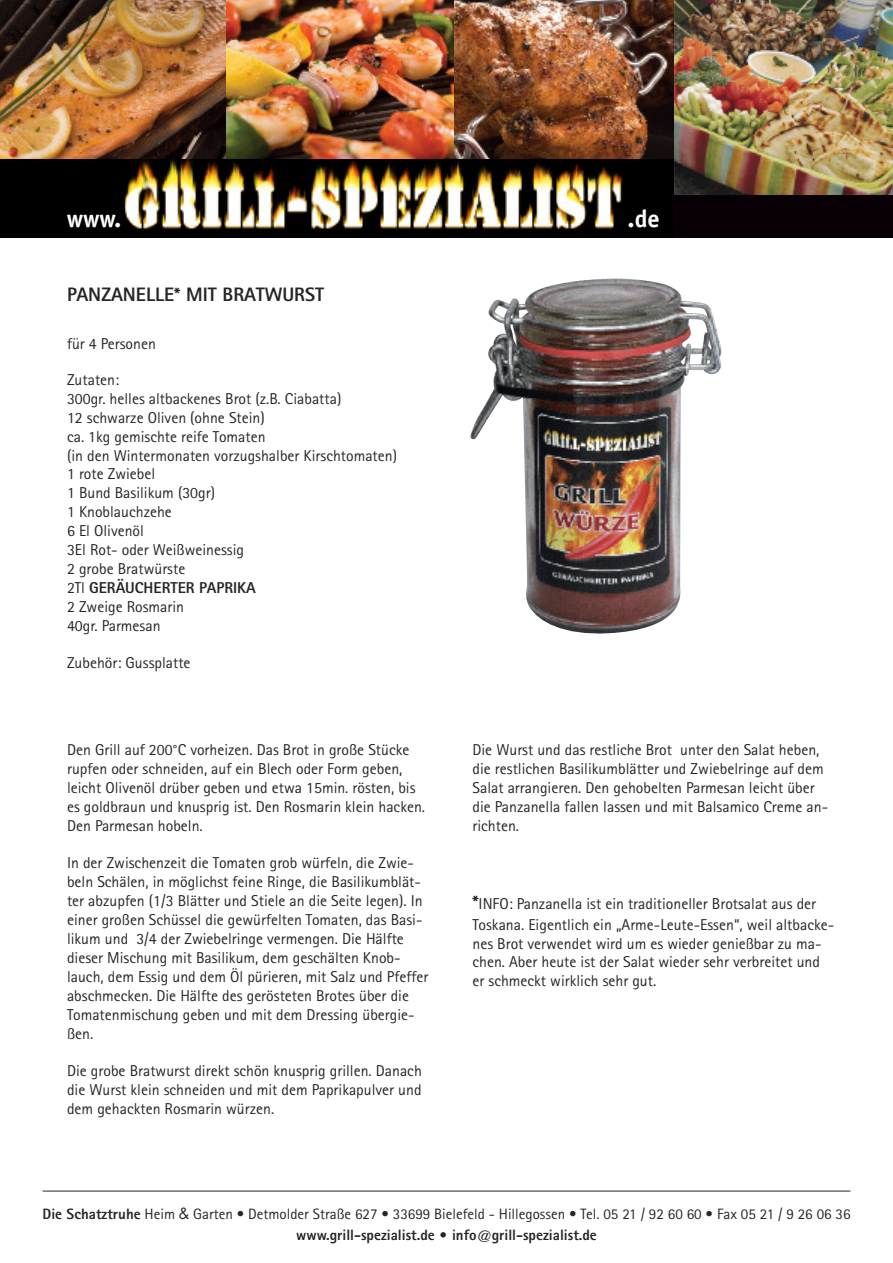
<style>
.page{position:relative;width:893px;height:1263px;background:#fff}
.page>*{position:absolute;margin:0;border:0;box-sizing:border-box;transform-origin:0 0}
.t1{font:700 24.6px "Officina Sans";color:#fff}
.t2{font:700 24.45px "Officina Sans";color:#fff}
.t3{font:800 19.5px "Rotis Sans Serif";color:#272627}
.t4{font:15.75px/18.9px "Rotis Sans Serif";color:#272627}
.t5{font:15px/21px "Rotis Sans Serif";color:#272627;text-align:center}
.s1{font-family:"Koz Min Pr 6 N";font-weight:500}
.s2{font-weight:800}
.s3{font-weight:800;font-size:19.5px}
.s4{font-family:"Futura"}
</style>
<div class="page">
<hr style="left:43px;top:1191px;width:807px;height:1px;background:#272627">
<img style="left:470px;top:278px;width:252px;height:356px">
<img style="left:0;top:0;width:227px;height:159px">
<img style="left:227px;top:0;width:227px;height:159px">
<img style="left:454px;top:0;width:220px;height:159px">
<img style="left:674px;top:0;width:219px;height:196px">
<div style="left:0;top:196px;width:893px;height:42px;background:#090007"></div>
<img style="left:0;top:159px;width:674px;height:71px">
<h2 class="t2" style="left:67px;top:209px;width:56px">www.</h2>
<h1 class="t1" style="left:627px;top:209px;width:34px">.de</h1>
<p class="t3" style="left:67px;top:288px;width:259px">PANZANELLE* MIT BRATWURST</p>
<p class="t4" style="left:67px;top:335px;width:90px">fu<span class="s1">̈</span>r 4 Personen</p>
<p class="t4" style="left:67px;top:372px;width:332px">Zutaten:<br>300gr. helles altbackenes Brot (z.B. Ciabatta)<br>12 schwarze Oliven (ohne Stein)<br>ca. 1kg gemischte reife Tomaten<br>(in den Wintermonaten vorzugshalber Kirschtomaten)<br>1 rote Zwiebel<br>1 Bund Basilikum (30gr)<br>1 Knoblauchzehe<br>6 El Olivenöl<br>3El Rot- oder Weißweinessig<br>2 grobe Bratwürste<br>2Tl <span class="s2">GERÄUCHERTER PAPRIKA<br></span>2 Zweige Rosmarin<br>40gr. Parmesan</p>
<p class="t4" style="left:67px;top:655px;width:125px">Zubehör: Gussplatte</p>
<p class="t4" style="left:67px;top:742px;width:360px">Den Grill auf 200°C vorheizen. Das Brot in große Stücke rupfen oder schneiden, auf ein Blech oder Form geben, leicht Olivenöl drüber geben und etwa 15min. rösten, bis es goldbraun und knusprig ist. Den Rosmarin klein hacken.<br>Den Parmesan hobeln.</p>
<p class="t4" style="left:67px;top:855px;width:363px">In der Zwischenzeit die Tomaten grob würfeln, die Zwie&shy;beln Schälen, in möglichst feine Ringe, die Basilikumblät&shy;ter abzupfen (1/3 Blätter und Stiele an die Seite legen). In einer großen Schüssel die gewürfelten Tomaten, das Basi&shy;likum und 3/4 der Zwiebelringe vermengen. Die Hälfte dieser Mischung mit Basilikum, dem geschälten Knob&shy;lauch, dem Essig und dem Öl pürieren, mit Salz und Pfeffer abschmecken. Die Hälfte des gerösteten Brotes über die Tomatenmischung geben und mit dem Dressing übergie&shy;ßen.</p>
<p class="t4" style="left:67px;top:1063px;width:356px;text-align:justify">Die grobe Bratwurst direkt schön knusprig grillen. Danach die Wurst klein schneiden und mit dem Paprikapulver und dem gehackten Rosmarin würzen.</p>
<p class="t4" style="left:472px;top:742px;width:357px">Die Wurst und das restliche Brot unter den Salat heben, die restlichen Basilikumblätter und Zwiebelringe auf dem Salat arrangieren. Den gehobelten Parmesan leicht über die Panzanella fallen lassen und mit Balsamico Creme an&shy;richten.</p>
<p class="t4" style="left:472px;top:895px;width:363px;line-height:20.9px"><span class="s3">*</span>INFO: Panzanella ist ein traditioneller Brotsalat aus der<br>Toskana. Eigentlich ein „Arme-Leute-Essen“, weil altbacke-</p>
<p class="t4" style="left:472px;top:935px;width:351px;text-align:justify">nes Brot verwendet wird um es wieder genießbar zu ma&shy;chen. Aber heute ist der Salat wieder sehr verbreitet und er schmeckt wirklich sehr gut.</p>
<p class="t5" style="left:42px;top:1205px;width:810px"><span class="s2">Die Schatztruhe</span> Heim <span class="s4">&amp;</span> Garten • Detmolder Straße 627 • 33699 Bielefeld - Hillegossen • Tel. 05 21 / 92 60 60 • Fax 05 21 / 9 26 06 36 <span class="s2">www.grill-spezialist.de • info@grill-spezialist.de</span></p>
</div>
